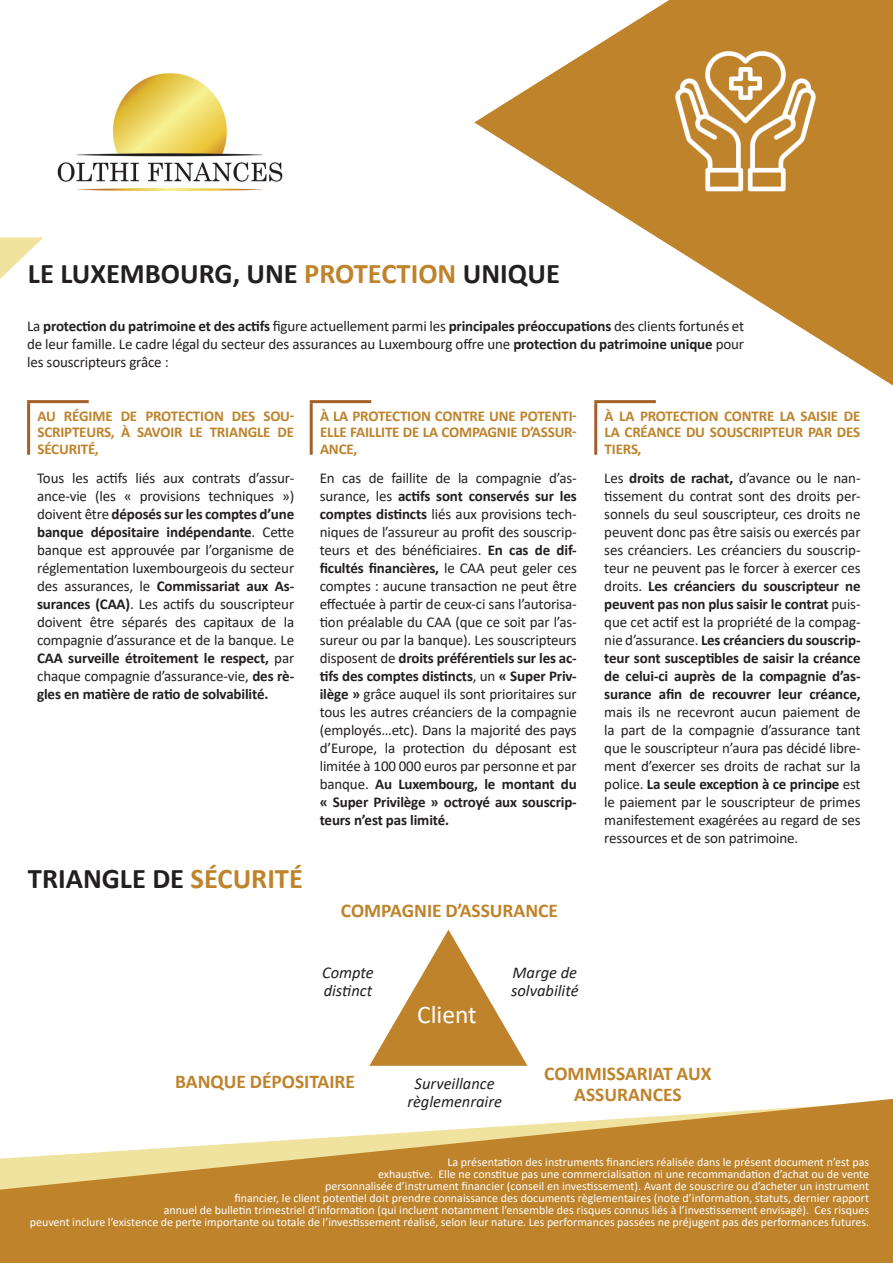
<style>
.page{position:relative;width:893px;height:1263px;background:#fff}
.page>*{position:absolute;margin:0;border:0;box-sizing:border-box;transform-origin:0 0}
.Heading_2___20pt{font:700 28.5px "Calibri";color:#231f20}
.Heading_2___20pt-2{font:25.5px "Calibri";color:#fff}
.Heading_2___20pt-3{font:700 19.5px/21px "Calibri";color:#be832b;text-align:center}
.Heading_2___20pt-4{font:italic 16.5px/18px "Calibri";color:#231f20}
.Body___9pt{font:15px/18px "Calibri";letter-spacing:-.01em;color:#231f20;text-align:justify}
.Heading_1___36pt{font:700 15px/16.5px "Calibri";letter-spacing:-.01em;color:#be832b;text-align:justify}
.t1{font:12px "Calibri";color:#fff}
.s1{color:#be832b}
.s2{font-weight:700}
</style>
<div class="page">
<svg style="left:474px;top:0;width:419px;height:385px;fill:#be832b"></svg>
<img style="left:671px;top:47px;width:149px;height:148px">
<svg style="left:0;top:1099px;width:893px;height:164px;fill:#be832b"></svg>
<svg style="left:0;top:237px;width:44px;height:42px"></svg>
<hr style="left:27px;top:403px;width:3px;height:52px;background:#a55f29">
<hr style="left:27px;top:400px;width:62px;height:3px;background:#a55f29">
<hr style="left:310px;top:403px;width:3px;height:52px;background:#a55f29">
<hr style="left:310px;top:400px;width:61px;height:3px;background:#a55f29">
<hr style="left:594px;top:403px;width:3px;height:52px;background:#a55f29">
<hr style="left:594px;top:400px;width:62px;height:3px;background:#a55f29">
<img style="left:57px;top:73px;width:226px;height:118px">
<svg style="left:369px;top:929px;width:159px;height:137px"></svg>
<p class="Heading_2___20pt" style="left:28px;top:254px;width:533px">LE LUXEMBOURG, UNE <span class="s1">PROTECTION</span> UNIQUE</p>
<p class="Body___9pt" style="left:27px;top:316px;width:718px">La <span class="s2">protection du patrimoine et des actifs</span> figure actuellement parmi les <span class="s2">principales préoccupations</span> des clients fortunés et de leur famille. Le cadre légal du secteur des assurances au Luxembourg offre une <span class="s2">protection du patrimoine unique</span> pour les souscripteurs grâce :</p>
<p class="Heading_1___36pt" style="left:37px;top:407px;width:258px">AU RÉGIME DE PROTECTION DES SOU-SCRIPTEURS, À SAVOIR LE TRIANGLE DE SÉCURITÉ,</p>
<p class="Heading_1___36pt" style="left:320px;top:407px;width:258px">À LA PROTECTION CONTRE UNE POTENTI-ELLE FAILLITE DE LA COMPAGNIE D’ASSUR-ANCE,</p>
<p class="Heading_1___36pt" style="left:605px;top:407px;width:257px">À LA PROTECTION CONTRE LA SAISIE DE LA CRÉANCE DU SOUSCRIPTEUR PAR DES TIERS,</p>
<p class="Body___9pt" style="left:37px;top:468px;width:259px">Tous les actifs liés aux contrats d’assur&shy;ance-vie (les « provisions techniques ») doivent être <span class="s2">déposés sur les comptes d’une banque dépositaire indépendante</span>. Cette banque est approuvée par l’organisme de réglementation luxembourgeois du secteur des assurances, le <span class="s2">Commissariat aux As&shy;surances (CAA)</span>. Les actifs du souscripteur doivent être séparés des capitaux de la compagnie d’assurance et de la banque. Le <span class="s2">CAA surveille étroitement le respect,</span> par chaque compagnie d’assurance-vie, <span class="s2">des rè&shy;gles en matière de ratio de solvabilité.</span></p>
<p class="Body___9pt" style="left:320px;top:468px;width:259px">En cas de faillite de la compagnie d’as&shy;surance, les <span class="s2">actifs sont conservés sur les comptes distincts</span> liés aux provisions tech&shy;niques de l’assureur au profit des souscrip&shy;teurs et des bénéficiaires. <span class="s2">En cas de dif&shy;ficultés financières,</span> le CAA peut geler ces comptes : aucune transaction ne peut être effectuée à partir de ceux-ci sans l’autorisa&shy;tion préalable du CAA (que ce soit par l’as&shy;sureur ou par la banque). Les souscripteurs disposent de <span class="s2">droits préférentiels sur les ac&shy;tifs des comptes distincts</span>, un <span class="s2">« Super Priv&shy;ilège »</span> grâce auquel ils sont prioritaires sur tous les autres créanciers de la compagnie (employés…etc). Dans la majorité des pays d’Europe, la protection du déposant est limitée à 100 000 euros par personne et par banque. <span class="s2">Au Luxembourg, le montant du « Super Privilège » octroyé aux souscrip&shy;teurs n’est pas limité.</span></p>
<p class="Body___9pt" style="left:604px;top:468px;width:258px">Les <span class="s2">droits de rachat,</span> d’avance ou le nan&shy;tissement du contrat sont des droits per&shy;sonnels du seul souscripteur, ces droits ne peuvent donc pas être saisis ou exercés par ses créanciers. Les créanciers du souscrip&shy;teur ne peuvent pas le forcer à exercer ces droits. <span class="s2">Les créanciers du souscripteur ne peuvent pas non plus saisir le contrat</span> puis&shy;que cet actif est la propriété de la compag&shy;nie d’assurance. <span class="s2">Les créanciers du souscrip&shy;teur sont susceptibles de saisir la créance de celui-ci auprès de la compagnie d’as&shy;surance afin de recouvrer leur créance, </span>mais ils ne recevront aucun paiement de la part de la compagnie d’assurance tant que le souscripteur n’aura pas décidé libre&shy;ment d’exercer ses droits de rachat sur la police. <span class="s2">La seule exception à ce principe</span> est le paiement par le souscripteur de primes manifestement exagérées au regard de ses ressources et de son patrimoine.</p>
<p class="Heading_2___20pt" style="left:28px;top:858px;width:276px">TRIANGLE DE <span class="s1">SÉCURITÉ</span></p>
<p class="Heading_2___20pt-3" style="left:341px;top:900px;width:219px">COMPAGNIE D’ASSURANCE</p>
<p class="Heading_2___20pt-4" style="left:322px;top:963px;width:53px">Compte distinct</p>
<p class="Heading_2___20pt-4" style="left:511px;top:963px;width:69px">Marge de solvabilité</p>
<p class="Heading_2___20pt-2" style="left:417px;top:997px;width:61px">Client</p>
<p class="Heading_2___20pt-3" style="left:175px;top:1071px;width:181px">BANQUE DÉPOSITAIRE</p>
<p class="Heading_2___20pt-4" style="left:407px;top:1074px;width:96px;text-align:center">Surveillance règlemenraire</p>
<p class="Heading_2___20pt-3" style="left:544px;top:1062px;width:169px">COMMISSARIAT AUX<br>ASSURANCES</p>
<p class="t1" style="left:447px;top:1153px;width:423px">La présentation des instruments financiers réalisée dans le présent document n’est pas</p>
<p class="t1" style="left:378px;top:1165px;width:493px">exhaustive. Elle ne constitue pas une commercialisation ni une recommandation d’achat ou de vente</p>
<p class="t1" style="left:325px;top:1177px;width:545px">personnalisée d’instrument financier (conseil en investissement). Avant de souscrire ou d’acheter un instrument</p>
<p class="t1" style="left:235px;top:1189px;width:636px">financier, le client potentiel doit prendre connaissance des documents règlementaires (note d’information, statuts, dernier rapport</p>
<p class="t1" style="left:164px;top:1201px;width:707px">annuel de bulletin trimestriel d’information (qui incluent notamment l’ensemble des risques connus liés à l’investissement envisagé). Ces risques</p>
<p class="t1" style="left:30px;top:1213px;width:841px">peuvent inclure l’existence de perte importante ou totale de l’investissement réalisé, selon leur nature. Les performances passées ne préjugent pas des performances futures.</p>
</div>
